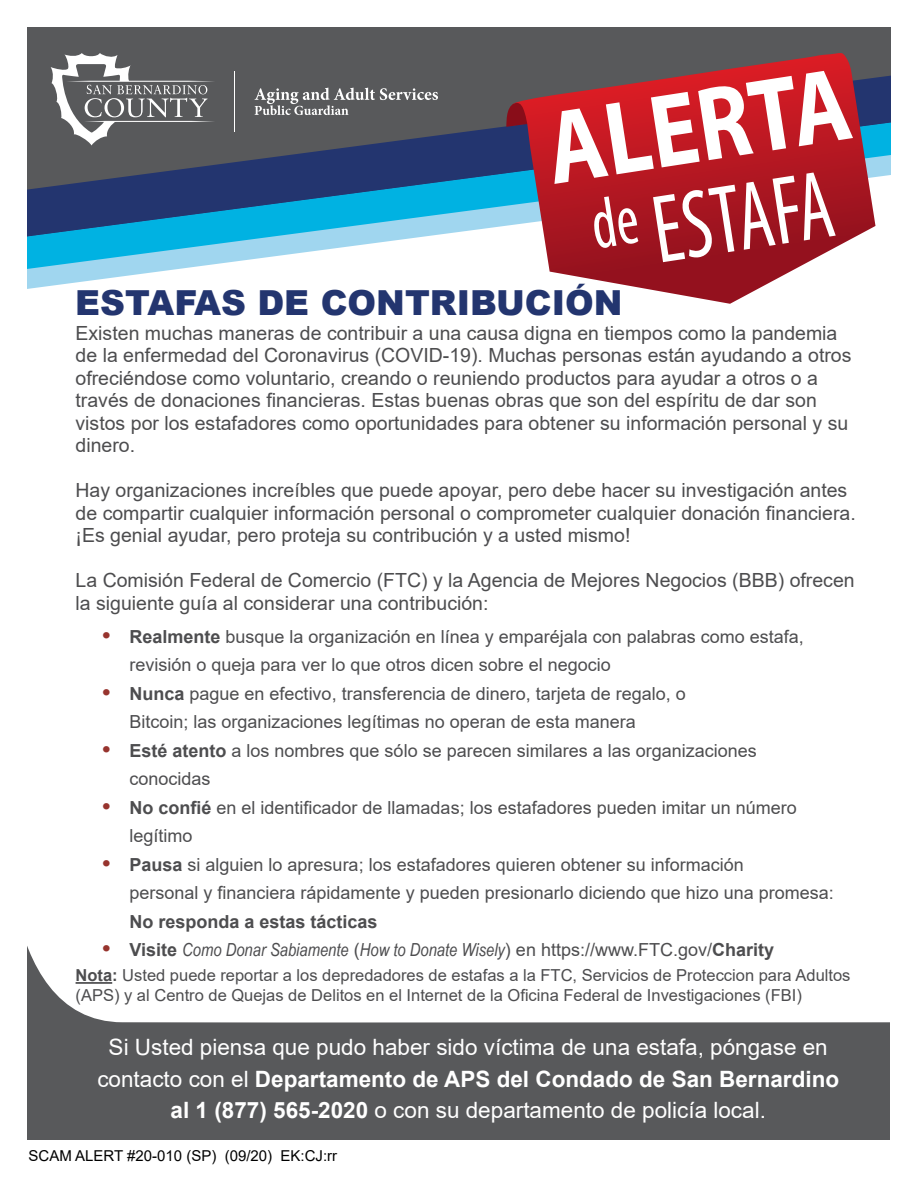
<style>
.page{position:relative;width:918px;height:1188px;background:#fff}
.page>*{position:absolute;margin:0;border:0;box-sizing:border-box;transform-origin:0 0}
.t1{font:700 105px "Myriad Pro";color:#fff;scale:.85 1}
.t2{font:condensed 97.5px "Myriad Pro";color:#fff;scale:.85 1}
.t3{font:900 34.5px "Arial";color:#23356f}
.t4{font:22.5px/31.5px "Arial";color:#fff;text-align:center}
.t5{font:19.5px/22.5px "Arial";color:#4d4d4f}
.t6{font:18px/28.5px "Arial";color:#4d4d4f}
.t7{font:italic 18px "Arial Narrow";color:#4d4d4f}
.t8{font:700 18px "Arial";color:#4d4d4f}
.t9{font:16.5px/19.8px "Arial";color:#4d4d4f}
.t10{font:15px "Arial";color:#000}
.s1{font-weight:700;font-size:22.5px;color:#97342e}
.s2{font-weight:700}
.s3{font-family:"Arial";font-weight:700;font-style:normal;font-size:22.5px;color:#97342e}
.s4{font-family:"Arial";font-weight:700;font-style:normal}
.s5{font-family:"Arial";font-style:normal}
</style>
<div class="page">
<div style="left:27px;top:27px;width:864px;height:49px;background:#58595b"></div>
<svg style="left:27px;top:946px;width:863px;height:193px;fill:#58595b"></svg>
<div style="left:27px;top:76px;width:864px;height:47px;background:#58595b"></div>
<svg style="left:27px;top:123px;width:864px;height:32px;background:#465365"></svg>
<svg style="left:27px;top:155px;width:864px;height:134px"></svg>
<hr style="left:76px;top:982px;width:36px;height:2px;background:#4d4d4f">
<hr style="left:235px;top:71px;width:1px;height:61px;background:#fff">
<svg style="left:51px;top:53px;width:164px;height:92px;background:#78797a"></svg>
<svg style="left:255px;top:88px;width:183px;height:27px;background:#7b7c7d"></svg>
<svg style="left:506px;top:102px;width:7px;height:25px"></svg>
<svg style="left:513px;top:53px;width:363px;height:251px;background:#ae3e48"></svg>
<h1 class="t1" style="left:537px;top:82px;width:361px;rotate:-9deg">ALERTA</h1>
<h2 class="t2" style="left:585px;top:183px;width:286px;rotate:-9deg"><sup>de</sup> ESTAFA</h2>
<h3 class="t3" style="left:75px;top:278px;width:549px">ESTAFAS DE CONTRIBUCIÓN</h3>
<p class="t5" style="left:76px;top:321px;width:778px">Existen muchas maneras de contribuir a una causa digna en tiempos como la pandemia de la enfermedad del Coronavirus (COVID-19). Muchas personas están ayudando a otros ofreciéndose como voluntario, creando o reuniendo productos para ayudar a otros o a través de donaciones financieras. Estas buenas obras que son del espíritu de dar son vistos por los estafadores como oportunidades para obtener su información personal y su dinero.</p>
<p class="t5" style="left:76px;top:479px;width:782px">Hay organizaciones increíbles que puede apoyar, pero debe hacer su investigación antes de compartir cualquier información personal o comprometer cualquier donación financiera. ¡Es genial ayudar, pero proteja su contribución y a usted mismo!</p>
<p class="t5" style="left:76px;top:569px;width:781px">La Comisión Federal de Comercio (FTC) y la Agencia de Mejores Negocios (BBB) ofrecen la siguiente guía al considerar una contribución:</p>
<p class="t6" style="left:130px;top:622px;width:676px;text-indent:-27px"><span class="s1">•</span> <span class="s2">Realmente</span> busque la organización en línea y emparéjala con palabras como estafa, revisión o queja para ver lo que otros dicen sobre el negocio</p>
<p class="t6" style="left:130px;top:679px;width:558px;text-indent:-27px"><span class="s1">•</span> <span class="s2">Nunca</span> pague en efectivo, transferencia de dinero, tarjeta de regalo, o<br>Bitcoin; las organizaciones legítimas no operan de esta manera</p>
<p class="t6" style="left:130px;top:736px;width:629px;text-indent:-27px"><span class="s1">•</span> <span class="s2">Esté atento</span> a los nombres que sólo se parecen similares a las organizaciones conocidas</p>
<p class="t6" style="left:130px;top:793px;width:669px;text-indent:-27px"><span class="s1">•</span> <span class="s2">No confié</span> en el identificador de llamadas; los estafadores pueden imitar un número legítimo</p>
<p class="t6" style="left:130px;top:850px;width:706px;text-indent:-27px"><span class="s1">•</span> <span class="s2">Pausa</span> si alguien lo apresura; los estafadores quieren obtener su información<br>personal y financiera rápidamente y pueden presionarlo diciendo que hizo una promesa:</p>
<p class="t8" style="left:130px;top:908px;width:250px">No responda a estas tácticas</p>
<p class="t7" style="left:103px;top:937px;width:673px"><span class="s3">•</span> <span class="s4">Visite</span> Como Donar Sabiamente <span class="s5">(</span>How to Donate Wisely<span class="s5">) en https://www.FTC.gov/</span><span class="s4">Charity</span></p>
<p class="t9" style="left:76px;top:965px;width:776px"><span class="s2">Nota:</span> Usted puede reportar a los depredadores de estafas a la FTC, Servicios de Proteccion para Adultos (APS) y al Centro de Quejas de Delitos en el Internet de la Oficina Federal de Investigaciones (FBI)</p>
<p class="t4" style="left:97px;top:1032px;width:743px">Si Usted piensa que pudo haber sido víctima de una estafa, póngase en contacto con el <span class="s2">Departamento de APS del Condado de San Bernardino al 1 (877) 565‑2020</span> o con su departamento de policía local.</p>
<p class="t10" style="left:28px;top:1146px;width:310px">SCAM ALERT #20-010 (SP) (09/20) EK:CJ:rr</p>
</div>
